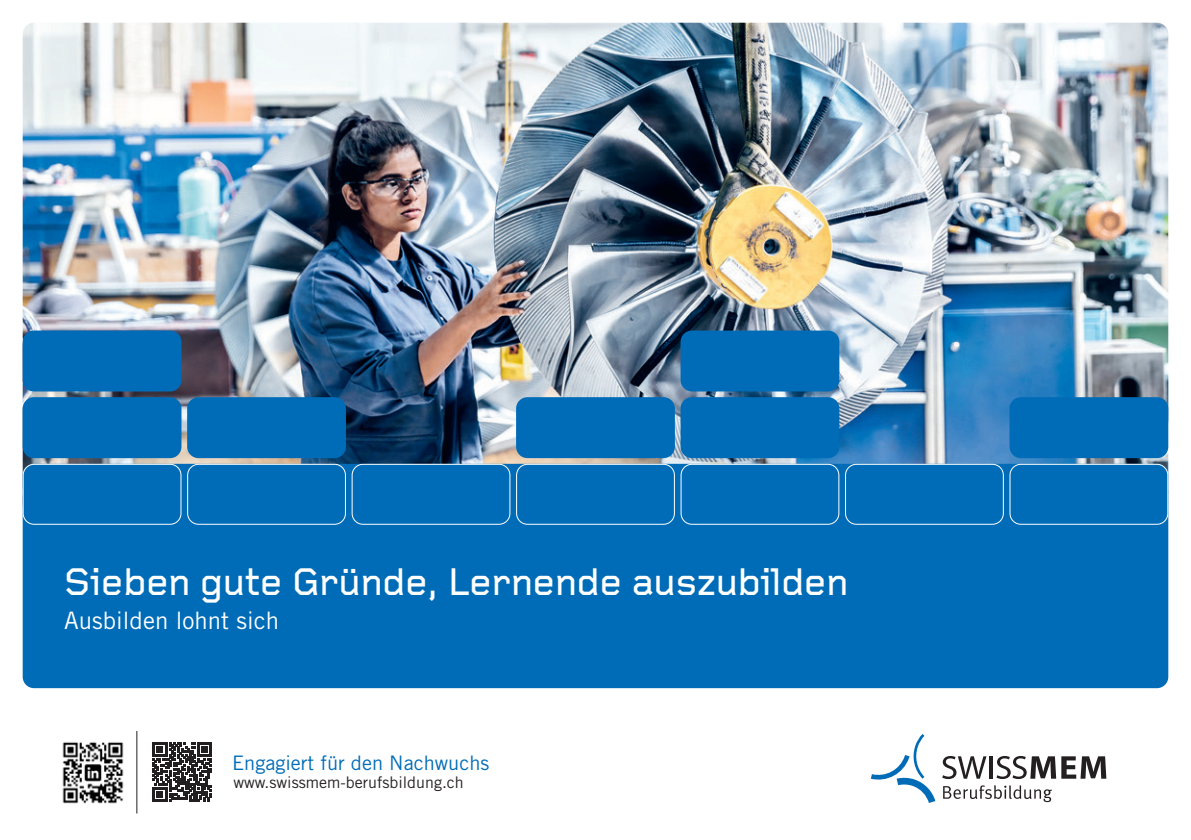
<style>
.page{position:relative;width:1191px;height:840px;background:#fff}
.page>*{position:absolute;margin:0;border:0;box-sizing:border-box;transform-origin:0 0}
.t1{font:500 40px "Foundry Gridnik";color:#fff}
.t2{font:24px "Trade Gothic LT Pro";color:#fff}
.t3{font:20px "Trade Gothic LT Pro";color:#006cb7}
.t4{font:16px "Trade Gothic LT Pro";color:#231f20}
</style>
<div class="page">
<img style="left:23px;top:23px;width:1145px;height:448px">
<div style="left:23px;top:463px;width:1145px;height:224px;background:#006cb7;border-radius:11px"></div>
<svg style="left:871px;top:734px;width:64px;height:68px"></svg>
<svg style="left:942px;top:756px;width:44px;height:22px"></svg>
<hr style="left:989px;top:755px;width:3px;height:23px;background:#231f20">
<svg style="left:996px;top:756px;width:110px;height:22px"></svg>
<svg style="left:943px;top:785px;width:109px;height:16px"></svg>
<div style="left:23px;top:330px;width:158px;height:61px;background:#006cb7;border-radius:11px"></div>
<div style="left:680px;top:330px;width:159px;height:61px;background:#006cb7;border-radius:11px"></div>
<div style="left:23px;top:397px;width:158px;height:61px;background:#006cb7;border-radius:11px"></div>
<div style="left:187px;top:397px;width:159px;height:61px;background:#006cb7;border-radius:11px"></div>
<div style="left:516px;top:397px;width:159px;height:61px;background:#006cb7;border-radius:11px"></div>
<div style="left:680px;top:397px;width:159px;height:61px;background:#006cb7;border-radius:11px"></div>
<div style="left:1009px;top:397px;width:159px;height:61px;background:#006cb7;border-radius:11px"></div>
<div style="left:23px;top:463px;width:158px;height:61px;border:1px solid #fff;border-radius:11px"></div>
<div style="left:187px;top:463px;width:159px;height:61px;border:1px solid #fff;border-radius:11px"></div>
<div style="left:351px;top:463px;width:159px;height:61px;border:1px solid #fff;border-radius:11px"></div>
<div style="left:516px;top:463px;width:159px;height:61px;border:1px solid #fff;border-radius:11px"></div>
<div style="left:680px;top:463px;width:159px;height:61px;border:1px solid #fff;border-radius:11px"></div>
<div style="left:845px;top:463px;width:158px;height:61px;border:1px solid #fff;border-radius:11px"></div>
<div style="left:1009px;top:463px;width:159px;height:61px;border:1px solid #fff;border-radius:11px"></div>
<svg style="left:153px;top:742px;width:58px;height:58px"></svg>
<img style="left:62px;top:742px;width:62px;height:62px">
<hr style="left:136px;top:730px;width:1px;height:83px;background:#231f20">
<p class="t1" style="left:64px;top:557px;width:785px">Sieben gute Gründe, Lernende auszubilden</p>
<p class="t2" style="left:64px;top:605px;width:216px">Ausbilden lohnt sich</p>
<p class="t3" style="left:232px;top:750px;width:259px">Engagiert für den Nachwuchs</p>
<p class="t4" style="left:233px;top:771px;width:232px">www.swissmem-berufsbildung.ch</p>
</div>
